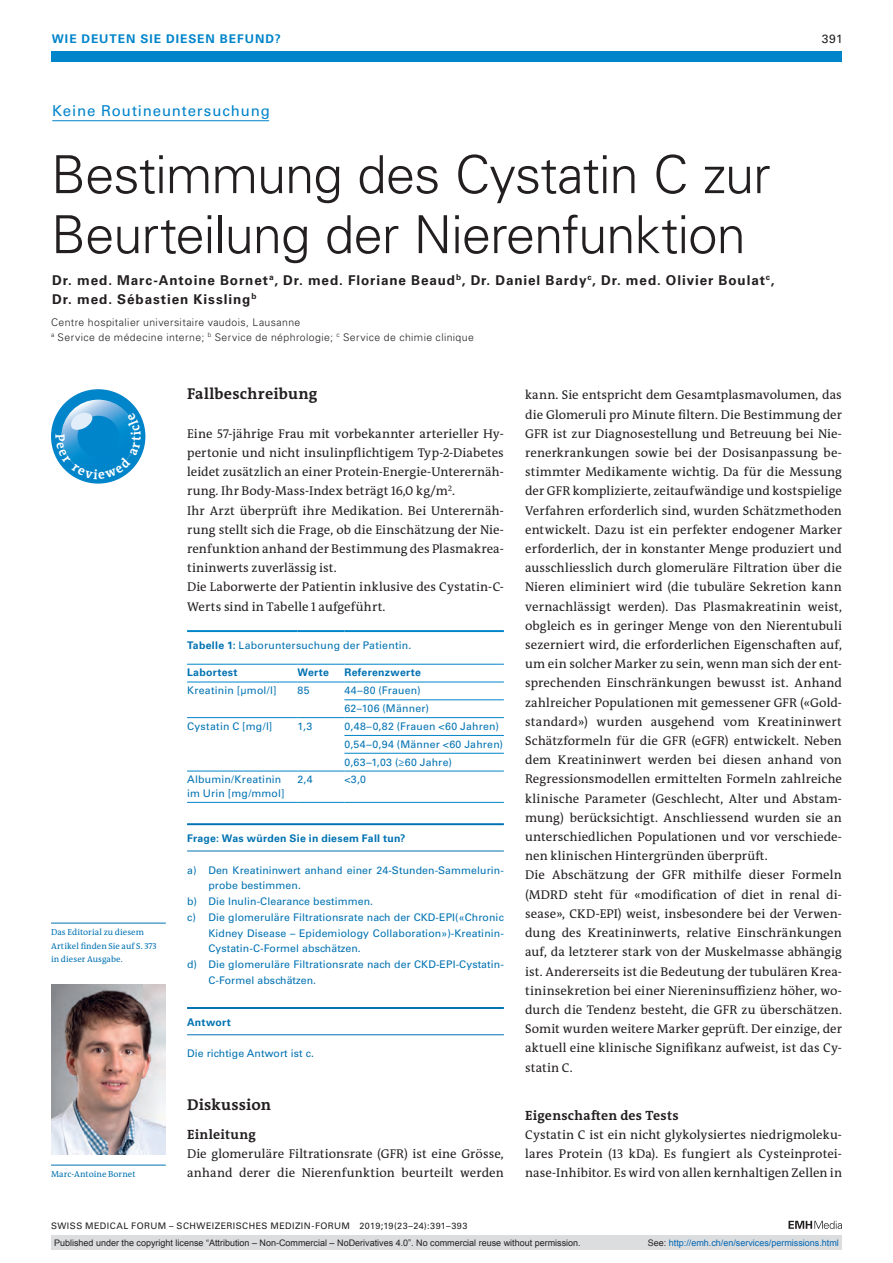
<style>
.page{position:relative;width:893px;height:1263px;background:#fff}
.page>*{position:absolute;margin:0;border:0;box-sizing:border-box;transform-origin:0 0}
.t1{font:300 52.5px/60px "Univers LT Std";letter-spacing:-.02em;color:#231f20}
.t2{font:700 15.75px "The Antiqua B W7";letter-spacing:.015em;color:#231f20}
.t3{font:15px "Univers LT Std";letter-spacing:.06em;color:#0084ca}
.t4{font:700 13.5px/19.2px "Univers LT Std";letter-spacing:.065em;color:#231f20}
.t5{font:700 13.5px "The Antiqua B W7";letter-spacing:.02em;color:#231f20}
.t6{font:12.75px/19.2px "The Antiqua B W5 Plain";letter-spacing:.005em;color:#231f20}
.t7{font:700 12px "Univers LT Std";letter-spacing:.085em;color:#0084ca}
.t8{font:12px "Univers LT Std";color:#231f20}
.t9{font:10.5px/17.9px "Univers LT Std";letter-spacing:.01em;color:#0072b2}
.t10{font:300 10.5px/15px "Univers LT Std";letter-spacing:.04em;color:#231f20}
.t11{font:700 10.5px "Univers LT Std";letter-spacing:.025em;color:#0072b2}
.t12{font:9px "Arial";color:#231f20}
.t13{font:9px "Univers LT Std";letter-spacing:.05em;color:#231f20}
.t14{font:9px "Arial";color:#0166b3}
.t15{font:8.7px/13.5px "The Antiqua B W5 Plain";letter-spacing:.01em;color:#0072b2}
.s1{font-weight:700}
.s2{color:#231f20}
</style>
<div class="page">
<div style="left:51px;top:51px;width:791px;height:11px;background:#0084ca"></div>
<svg style="left:788px;top:1221px;width:54px;height:8px"></svg>
<hr style="left:52px;top:120px;width:217px;height:1px;background:#0084ca">
<hr style="left:187px;top:823px;width:317px;height:2px;background:#0072b2">
<hr style="left:187px;top:851px;width:317px;height:1px;background:#0072b2">
<hr style="left:187px;top:1007px;width:317px;height:2px;background:#0072b2">
<hr style="left:187px;top:1034px;width:317px;height:1px;background:#0072b2">
<hr style="left:51px;top:1165px;width:115px;height:1px;background:#0072b2">
<img style="left:51px;top:984px;width:115px;height:170px">
<hr style="left:344px;top:699px;width:160px;height:1px;background:#0084ca">
<hr style="left:344px;top:717px;width:160px;height:1px;background:#0084ca">
<hr style="left:344px;top:735px;width:160px;height:1px;background:#0084ca">
<hr style="left:344px;top:753px;width:160px;height:1px;background:#0084ca">
<hr style="left:344px;top:771px;width:160px;height:1px;background:#0084ca">
<hr style="left:344px;top:682px;width:160px;height:1px;background:#0084ca">
<hr style="left:187px;top:682px;width:111px;height:1px;background:#0084ca">
<hr style="left:187px;top:802px;width:111px;height:1px;background:#0084ca">
<hr style="left:298px;top:802px;width:46px;height:1px;background:#0084ca">
<hr style="left:344px;top:802px;width:160px;height:1px;background:#0084ca">
<hr style="left:187px;top:717px;width:111px;height:1px;background:#0084ca">
<hr style="left:187px;top:771px;width:111px;height:1px;background:#0084ca">
<hr style="left:298px;top:771px;width:46px;height:1px;background:#0084ca">
<hr style="left:298px;top:682px;width:46px;height:1px;background:#0084ca">
<hr style="left:298px;top:717px;width:46px;height:1px;background:#0084ca">
<hr style="left:187px;top:630px;width:111px;height:2px;background:#0084ca">
<hr style="left:298px;top:630px;width:46px;height:2px;background:#0084ca">
<hr style="left:344px;top:630px;width:160px;height:2px;background:#0084ca">
<hr style="left:187px;top:664px;width:111px;height:1px;background:#0084ca">
<hr style="left:298px;top:664px;width:46px;height:1px;background:#0084ca">
<hr style="left:344px;top:664px;width:160px;height:1px;background:#0084ca">
<hr style="left:51px;top:923px;width:115px;height:1px;background:#0072b2">
<div style="left:51px;top:1235px;width:791px;height:15px;background:#dcdddf"></div>
<svg style="left:51px;top:389px;width:94px;height:95px"></svg>
<p class="t7" style="left:52px;top:31px;width:230px">WIE DEUTEN SIE DIESEN BEFUND?</p>
<p class="t8" style="left:822px;top:31px;width:22px">391</p>
<p class="t3" style="left:52px;top:102px;width:219px">Keine Routineuntersuchung</p>
<h1 class="t1" style="left:51px;top:145px;width:721px">Bestimmung des Cystatin C zur<br>Beurteilung der Nierenfunktion</h1>
<p class="t4" style="left:52px;top:271px;width:724px">Dr. med. Marc-Antoine Bornet<sup>a</sup>, Dr. med. Floriane Beaud<sup>b</sup>, Dr. Daniel Bardy<sup>c</sup>, Dr. med. Olivier Boulat<sup>c</sup>,<br>Dr. med. Sébastien Kissling<sup>b</sup></p>
<p class="t10" style="left:51px;top:314px;width:424px">Centre hospitalier universitaire vaudois, Lausanne<br><sup>a</sup> Service de médecine interne; <sup>b</sup> Service de néphrologie; <sup>c</sup> Service de chimie clinique</p>
<p class="t2" style="left:187px;top:384px;width:132px">Fallbeschreibung</p>
<p class="t6" style="left:187px;top:424px;width:318px">Eine 57-jährige Frau mit vorbekannter arterieller Hy&shy;pertonie und nicht insulinpflichtigem Typ-2-Diabetes leidet zusätzlich an einer Protein-Energie-Unterernäh&shy;rung. Ihr Body-Mass-Index beträgt 16,0 kg/m<sup>2</sup>.<br>Ihr Arzt überprüft ihre Medikation. Bei Unterernäh&shy;rung stellt sich die Frage, ob die Einschätzung der Nie&shy;renfunktion anhand der Bestimmung des Plasmakrea&shy;tininwerts zuverlässig ist.<br>Die Laborwerte der Patientin inklusive des Cystatin-C-Werts sind in Tabelle 1 aufgeführt.</p>
<p class="t15" style="left:51px;top:926px;width:107px">Das Editorial zu diesem<br>Artikel finden Sie auf S. 373 in dieser Ausgabe.</p>
<p class="t15" style="left:51px;top:1168px;width:86px">Marc-Antoine Bornet</p>
<p class="t9" style="left:187px;top:637px;width:226px"><span class="s1">Tabelle 1:</span> Laboruntersuchung der Patientin.</p>
<p class="t11" style="left:187px;top:667px;width:52px">Labortest</p>
<p class="t11" style="left:298px;top:667px;width:33px">Werte</p>
<p class="t11" style="left:344px;top:667px;width:78px">Referenzwerte</p>
<p class="t9" style="left:187px;top:682px;width:91px">Kreatinin [μmol/l]</p>
<p class="t9" style="left:298px;top:682px;width:14px">85</p>
<p class="t9" style="left:344px;top:682px;width:86px">44–80 (Frauen)<br>62–106 (Männer)</p>
<p class="t9" style="left:187px;top:717px;width:87px">Cystatin C [mg/l]</p>
<p class="t9" style="left:298px;top:717px;width:16px">1,3</p>
<p class="t9" style="left:344px;top:717px;width:160px">0,48–0,82 (Frauen &lt;60 Jahren)<br>0,54–0,94 (Männer &lt;60 Jahren)<br>0,63–1,03 (≥60 Jahre)</p>
<p class="t9" style="left:187px;top:773px;width:99px;line-height:13.5px">Albumin/Kreatinin im Urin [mg/mmol]</p>
<p class="t9" style="left:298px;top:771px;width:17px">2,4</p>
<p class="t9" style="left:344px;top:771px;width:23px">&lt;3,0</p>
<p class="t11" style="left:187px;top:832px;width:220px">Frage: Was würden Sie in diesem Fall tun?</p>
<p class="t9" style="left:187px;top:861px;width:318px">a) Den Kreatininwert anhand einer 24-Stunden-Sammelurin-</p>
<p class="t9" style="left:208px;top:877px;width:94px">probe bestimmen.</p>
<p class="t9" style="left:187px;top:893px;width:188px">b) Die Inulin-Clearance bestimmen.</p>
<p class="t9" style="left:187px;top:908px;width:318px">c) Die glomeruläre Filtrationsrate nach der CKD-EPI(«Chronic</p>
<p class="t9" style="left:208px;top:924px;width:297px">Kidney Disease – Epidemiology Collaboration»)-Kreatinin-</p>
<p class="t9" style="left:208px;top:940px;width:154px">Cystatin-C-Formel abschätzen.</p>
<p class="t9" style="left:187px;top:956px;width:318px">d) Die glomeruläre Filtrationsrate nach der CKD-EPI-Cystatin-</p>
<p class="t9" style="left:208px;top:971px;width:109px">C-Formel abschätzen.</p>
<p class="t11" style="left:187px;top:1016px;width:45px">Antwort</p>
<p class="t9" style="left:187px;top:1045px;width:128px">Die richtige Antwort ist c.</p>
<p class="t2" style="left:187px;top:1094px;width:86px">Diskussion</p>
<p class="t5" style="left:187px;top:1125px;width:70px">Einleitung</p>
<p class="t6" style="left:187px;top:1144px;width:318px">Die glomeruläre Filtrationsrate (GFR) ist eine Grösse, anhand derer die Nierenfunktion beurteilt werden</p>
<p class="t13" style="left:51px;top:1220px;width:418px">SWISS MEDICAL FORUM – SCHWEIZERISCHES MEDIZIN-FORUM 2019;19(23–24):391–393</p>
<p class="t6" style="left:525px;top:386px;width:318px">kann. Sie entspricht dem Gesamtplasmavolumen, das die Glomeruli pro Minute filtern. Die Bestimmung der GFR ist zur Diagnosestellung und Betreuung bei Nie&shy;renerkrankungen sowie bei der Dosisanpassung be&shy;stimmter Medikamente wichtig. Da für die Messung der GFR komplizierte, zeitaufwändige und kostspielige Verfahren erforderlich sind, wurden Schätzmethoden entwickelt. Dazu ist ein perfekter endogener Marker erforderlich, der in konstanter Menge produziert und ausschliesslich durch glomeruläre Filtration über die Nieren eliminiert wird (die tubuläre Sekretion kann vernachlässigt werden). Das Plasmakreatinin weist, obgleich es in geringer Menge von den Nierentubuli sezerniert wird, die erforderlichen Eigenschaften auf, um ein solcher Marker zu sein, wenn man sich der ent&shy;sprechenden Einschränkungen bewusst ist. Anhand zahlreicher Populationen mit gemessener GFR («Gold&shy;standard») wurden ausgehend vom Kreatininwert Schätzformeln für die GFR (eGFR) entwickelt. Neben dem Kreatininwert werden bei diesen anhand von Regressionsmodellen ermittelten Formeln zahlreiche klinische Parameter (Geschlecht, Alter und Abstam&shy;mung) berücksichtigt. Anschliessend wurden sie an unterschiedlichen Populationen und vor verschiede&shy;nen klinischen Hintergründen überprüft.<br>Die Abschätzung der GFR mithilfe dieser Formeln (MDRD steht für «modification of diet in renal di&shy;sease», CKD-EPI) weist, insbesondere bei der Verwen&shy;dung des Kreatininwerts, relative Einschränkungen auf, da letzterer stark von der Muskelmasse abhängig ist. Andererseits ist die Bedeutung der tubulären Krea&shy;tininsekretion bei einer Niereninsuffizienz höher, wo&shy;durch die Tendenz besteht, die GFR zu überschätzen.<br>Somit wurden weitere Marker geprüft. Der einzige, der aktuell eine klinische Signifikanz aufweist, ist das Cy&shy;statin C.</p>
<p class="t5" style="left:525px;top:1106px;width:155px">Eigenschaften des Tests</p>
<p class="t6" style="left:525px;top:1125px;width:318px;text-align:justify">Cystatin C ist ein nicht glykolysiertes niedrigmoleku&shy;lares Protein (13 kDa). Es fungiert als Cysteinprotei&shy;nase-Inhibitor. Es wird von allen kernhaltigen Zellen in</p>
<p class="t12" style="left:54px;top:1237px;width:528px">Published under the copyright license “Attribution – Non-Commercial – NoDerivatives 4.0”. No commercial reuse without permission.</p>
<p class="t14" style="left:648px;top:1237px;width:193px"><span class="s2">See:</span> http://emh.ch/en/services/permissions.html</p>
</div>
